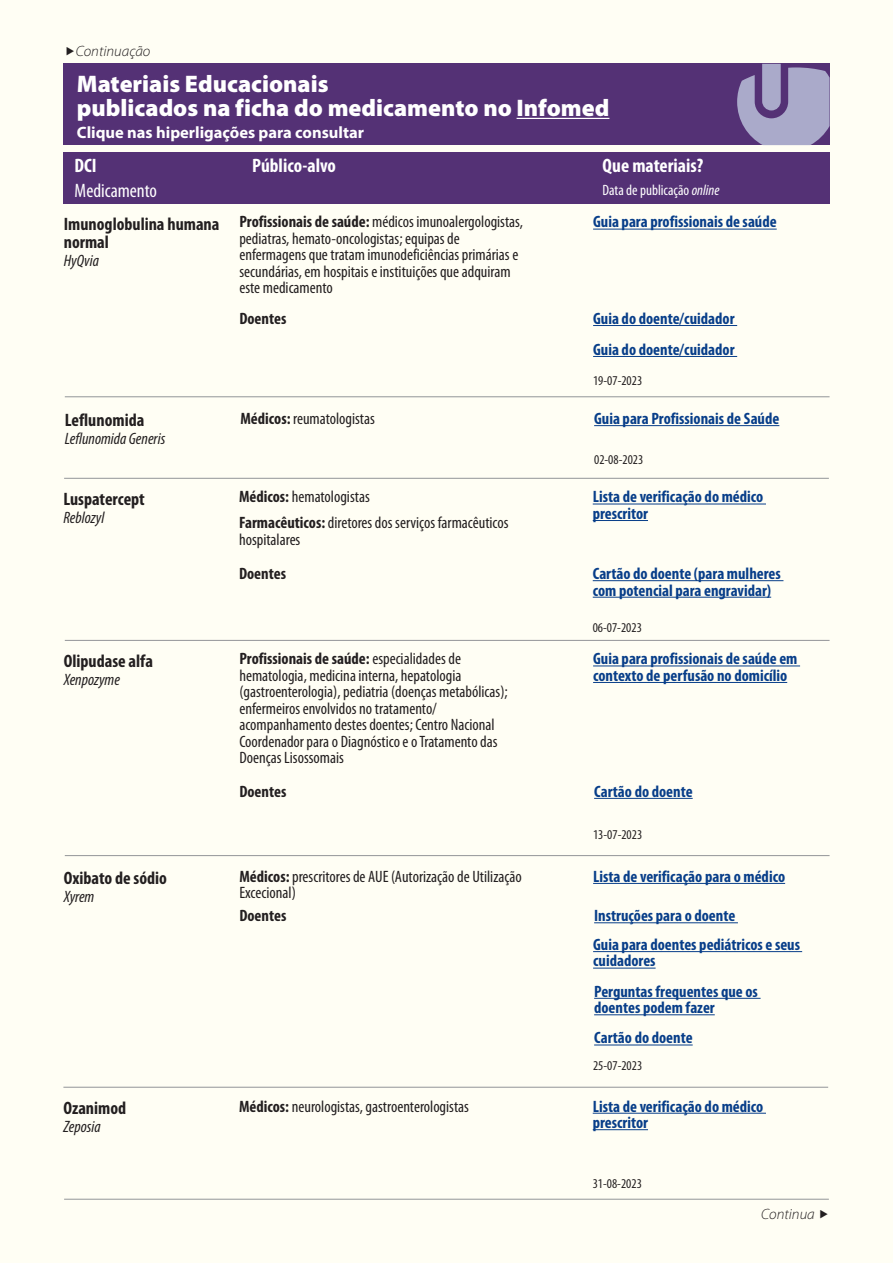
<style>
.page{position:relative;width:893px;height:1263px;background:#fffef4}
.page>*{position:absolute;margin:0;border:0;box-sizing:border-box;transform-origin:0 0}
.Título_Negrito{font:900 24px "Myriad Pro";color:#fff}
.Medicamento_DCI{font:700 condensed 19.5px "Myriad Pro";color:#fff}
.Público-alvo{font:700 condensed 19.5px "Myriad Pro";color:#fff}
.Medicamento{font:condensed 19.5px "Myriad Pro";color:#fff}
.DCI{font:700 condensed 19.5px "Myriad Pro";color:#fff}
.Medicamento_DCI-2{font:700 condensed 18px "Myriad Pro";color:#231f20}
.Médicos__Farmaceuticos__Doentes{font:condensed 16.5px/16.5px "Myriad Pro";color:#231f20}
.Materiais_com_link{font:700 condensed 16.5px/16.5px "Myriad Pro";color:#083e89}
.Medicamento_DCI-3{font:italic condensed 16.5px "Myriad Pro";color:#231f20}
.Medicamento_DCI-4{font:700 16.5px "Myriad Pro";color:#fff}
.Médicos__Farmaceuticos__Doentes-2{font:700 condensed 16.5px "Myriad Pro";color:#231f20}
.Medicamento_DCI-5{font:condensed 15px "Myriad Pro";color:#fff}
.Autor{font:italic 300 15px "Myriad Pro";color:#231f20}
.Data_de_Publicação_online{font:condensed 13.5px "Myriad Pro";color:#231f20}
.s1{font-style:italic}
.s2{font-weight:700}
</style>
<div class="page">
<div style="left:63px;top:64px;width:767px;height:81px;background:#543175"></div>
<hr style="left:517px;top:118px;width:92px;height:1px;background:#fff">
<svg style="left:737px;top:64px;width:93px;height:81px"></svg>
<div style="left:63px;top:153px;width:767px;height:51px;background:#543175"></div>
<hr style="left:593px;top:229px;width:184px;height:1px;background:#083e89">
<hr style="left:65px;top:396px;width:765px;height:1px;background:#939598">
<hr style="left:593px;top:325px;width:144px;height:1px;background:#083e89">
<hr style="left:593px;top:356px;width:144px;height:1px;background:#083e89">
<hr style="left:594px;top:425px;width:185px;height:1px;background:#083e89">
<hr style="left:64px;top:478px;width:765px;height:1px;background:#939598">
<hr style="left:593px;top:504px;width:173px;height:1px;background:#083e89">
<hr style="left:593px;top:520px;width:55px;height:1px;background:#083e89">
<hr style="left:593px;top:580px;width:190px;height:1px;background:#083e89">
<hr style="left:593px;top:597px;width:178px;height:1px;background:#083e89">
<hr style="left:65px;top:640px;width:765px;height:1px;background:#939598">
<hr style="left:593px;top:665px;width:207px;height:1px;background:#083e89">
<hr style="left:593px;top:682px;width:194px;height:1px;background:#083e89">
<hr style="left:594px;top:798px;width:99px;height:1px;background:#083e89">
<hr style="left:65px;top:855px;width:765px;height:1px;background:#939598">
<hr style="left:593px;top:883px;width:192px;height:1px;background:#083e89">
<hr style="left:594px;top:922px;width:144px;height:1px;background:#083e89">
<hr style="left:593px;top:951px;width:209px;height:1px;background:#083e89">
<hr style="left:593px;top:968px;width:63px;height:1px;background:#083e89">
<hr style="left:594px;top:998px;width:167px;height:1px;background:#083e89">
<hr style="left:594px;top:1014px;width:121px;height:1px;background:#083e89">
<hr style="left:594px;top:1044px;width:99px;height:1px;background:#083e89">
<hr style="left:63px;top:1087px;width:765px;height:1px;background:#939598">
<hr style="left:593px;top:1113px;width:173px;height:1px;background:#083e89">
<hr style="left:593px;top:1129px;width:55px;height:1px;background:#083e89">
<hr style="left:64px;top:1199px;width:765px;height:1px;background:#939598">
<p class="Autor" style="left:76px;top:43px;width:76px">Continuação</p>
<p class="Título_Negrito" style="left:77px;top:70px;width:253px">Materiais Educacionais</p>
<p class="Título_Negrito" style="left:77px;top:94px;width:534px">publicados na ficha do medicamento no Infomed</p>
<p class="Medicamento_DCI-4" style="left:77px;top:123px;width:289px">Clique nas hiperligações para consultar</p>
<p class="DCI" style="left:75px;top:155px;width:24px">DCI</p>
<p class="Medicamento" style="left:75px;top:180px;width:84px">Medicamento</p>
<p class="Público-alvo" style="left:252px;top:155px;width:85px">Público-alvo</p>
<p class="Medicamento_DCI" style="left:603px;top:155px;width:102px">Que materiais?</p>
<p class="Medicamento_DCI-5" style="left:603px;top:182px;width:118px">Data de publicação <span class="s1">online</span></p>
<p class="Médicos__Farmaceuticos__Doentes" style="left:239px;top:214px;width:285px"><span class="s2">Profissionais de saúde:</span> médicos imunoalergologistas, pediatras, hemato-oncologistas; equipas de enfermagens que tratam imunodeficiências primárias e secundárias, em hospitais e instituições que adquiram este medicamento</p>
<p class="Medicamento_DCI-2" style="left:64px;top:214px;width:157px">Imunoglobulina humana</p>
<p class="Materiais_com_link" style="left:593px;top:214px;width:185px">Guia para profissionais de saúde</p>
<p class="Medicamento_DCI-2" style="left:64px;top:232px;width:47px">normal</p>
<p class="Medicamento_DCI-3" style="left:64px;top:251px;width:37px">HyQvia</p>
<p class="Médicos__Farmaceuticos__Doentes-2" style="left:239px;top:309px;width:48px">Doentes</p>
<p class="Materiais_com_link" style="left:593px;top:310px;width:143px">Guia do doente/cuidador</p>
<p class="Materiais_com_link" style="left:593px;top:341px;width:143px">Guia do doente/cuidador</p>
<p class="Data_de_Publicação_online" style="left:593px;top:373px;width:51px">19-07-2023</p>
<p class="Medicamento_DCI-2" style="left:65px;top:410px;width:81px">Leflunomida</p>
<p class="Médicos__Farmaceuticos__Doentes" style="left:240px;top:411px;width:136px"><span class="s2">Médicos:</span> reumatologistas</p>
<p class="Materiais_com_link" style="left:594px;top:410px;width:187px">Guia para Profissionais de Saúde</p>
<p class="Medicamento_DCI-3" style="left:65px;top:430px;width:102px">Leflunomida Generis</p>
<p class="Data_de_Publicação_online" style="left:594px;top:453px;width:51px">02-08-2023</p>
<p class="Médicos__Farmaceuticos__Doentes" style="left:239px;top:489px;width:132px"><span class="s2">Médicos:</span> hematologistas</p>
<p class="Materiais_com_link" style="left:593px;top:489px;width:172px">Lista de verificação do médico prescritor</p>
<p class="Medicamento_DCI-2" style="left:63px;top:489px;width:83px">Luspatercept</p>
<p class="Medicamento_DCI-3" style="left:63px;top:508px;width:42px">Reblozyl</p>
<p class="Médicos__Farmaceuticos__Doentes" style="left:239px;top:515px;width:271px"><span class="s2">Farmacêuticos:</span> diretores dos serviços farmacêuticos hospitalares</p>
<p class="Médicos__Farmaceuticos__Doentes-2" style="left:239px;top:564px;width:48px">Doentes</p>
<p class="Materiais_com_link" style="left:593px;top:565px;width:190px">Cartão do doente (para mulheres com potencial para engravidar)</p>
<p class="Medicamento_DCI-2" style="left:64px;top:651px;width:91px">Olipudase alfa</p>
<p class="Medicamento_DCI-3" style="left:64px;top:670px;width:58px">Xenpozyme</p>
<p class="Data_de_Publicação_online" style="left:593px;top:620px;width:51px">06-07-2023</p>
<p class="Médicos__Farmaceuticos__Doentes" style="left:239px;top:651px;width:270px"><span class="s2">Profissionais de saúde:</span> especialidades de hematologia, medicina interna, hepatologia (gastroenterologia), pediatria (doenças metabólicas); enfermeiros envolvidos no tratamento/ acompanhamento destes doentes; Centro Nacional Coordenador para o Diagnóstico e o Tratamento das Doenças Lisossomais</p>
<p class="Materiais_com_link" style="left:593px;top:651px;width:206px">Guia para profissionais de saúde em contexto de perfusão no domicílio</p>
<p class="Médicos__Farmaceuticos__Doentes-2" style="left:239px;top:782px;width:48px">Doentes</p>
<p class="Materiais_com_link" style="left:594px;top:783px;width:100px">Cartão do doente</p>
<p class="Data_de_Publicação_online" style="left:593px;top:827px;width:51px">13-07-2023</p>
<p class="Medicamento_DCI-2" style="left:64px;top:868px;width:105px">Oxibato de sódio</p>
<p class="Materiais_com_link" style="left:593px;top:868px;width:194px">Lista de verificação para o médico</p>
<p class="Medicamento_DCI-3" style="left:64px;top:888px;width:32px">Xyrem</p>
<p class="Médicos__Farmaceuticos__Doentes" style="left:239px;top:868px;width:284px"><span class="s2">Médicos:</span> prescritores de AUE (Autorização de Utilização<br>Excecional)</p>
<p class="Médicos__Farmaceuticos__Doentes-2" style="left:239px;top:906px;width:48px">Doentes</p>
<p class="Materiais_com_link" style="left:594px;top:908px;width:143px">Instruções para o doente</p>
<p class="Materiais_com_link" style="left:593px;top:936px;width:208px">Guia para doentes pediátricos e seus cuidadores</p>
<p class="Materiais_com_link" style="left:594px;top:983px;width:165px">Perguntas frequentes que os doentes podem fazer</p>
<p class="Materiais_com_link" style="left:594px;top:1030px;width:100px">Cartão do doente</p>
<p class="Medicamento_DCI-2" style="left:63px;top:1098px;width:64px">Ozanimod</p>
<p class="Medicamento_DCI-3" style="left:63px;top:1117px;width:39px">Zeposia</p>
<p class="Data_de_Publicação_online" style="left:593px;top:1058px;width:51px">25-07-2023</p>
<p class="Médicos__Farmaceuticos__Doentes" style="left:239px;top:1098px;width:231px"><span class="s2">Médicos:</span> neurologistas, gastroenterologistas</p>
<p class="Materiais_com_link" style="left:593px;top:1098px;width:172px">Lista de verificação do médico prescritor</p>
<p class="Data_de_Publicação_online" style="left:593px;top:1176px;width:51px">31-08-2023</p>
<p class="Autor" style="left:761px;top:1206px;width:55px">Continua</p>
</div>
